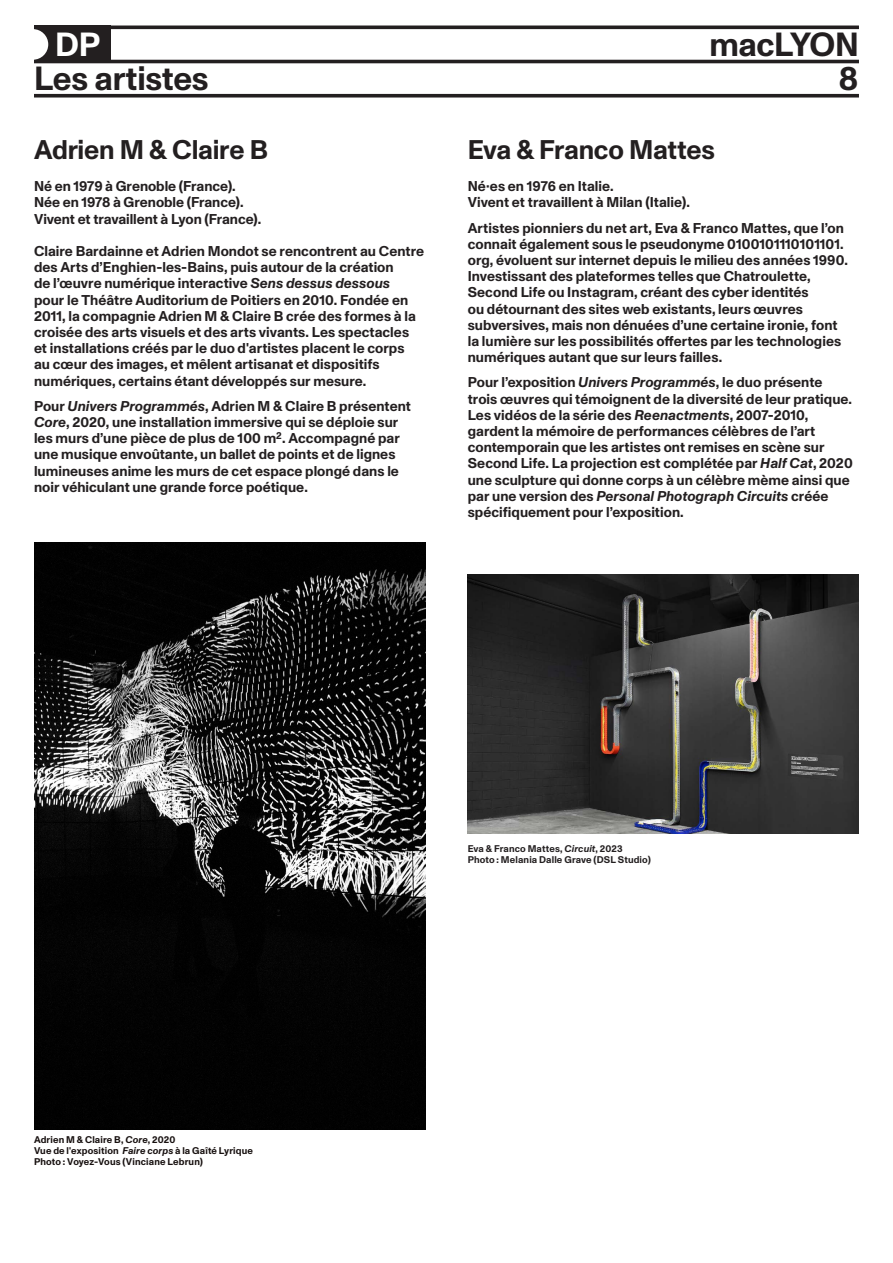
<style>
.page{position:relative;width:893px;height:1263px;background:#fff}
.page>*{position:absolute;margin:0;border:0;box-sizing:border-box;transform-origin:0 0}
.t1{font:700 33.45px "Monument Grotesk";letter-spacing:-.01em;color:#231f20}
.t2{font:700 33.45px "Monument Grotesk";color:#fff}
.TEXTE_FER_GAUCHE{font:700 27px "Monument Grotesk";letter-spacing:-.01em;color:#231f20}
.TEXTE_FER_GAUCHE-2{font:700 14.25px/16.2px "Monument Grotesk";letter-spacing:.005em;color:#231f20}
.t3{font:700 9.75px/10.8px "Monument Grotesk";letter-spacing:.015em;color:#17100f}
.t4{font:700 9.75px "Monument Grotesk";letter-spacing:.015em;color:#231f20}
.s1{font-style:italic}
</style>
<div class="page">
<div style="left:34px;top:26px;width:77px;height:37px;background:#231f20"></div>
<hr style="left:34px;top:26px;width:825px;height:3px;background:#231f20">
<hr style="left:34px;top:60px;width:825px;height:3px;background:#231f20">
<svg style="left:34px;top:94px;width:825px;height:4px;background:#3d393a"></svg>
<svg style="left:34px;top:29px;width:14px;height:31px"></svg>
<img style="left:34px;top:542px;width:391px;height:587px">
<img style="left:468px;top:574px;width:391px;height:260px">
<p class="t2" style="left:55px;top:20px;width:47px">DP</p>
<p class="t1" style="left:709px;top:20px;width:151px">macLYON</p>
<p class="t1" style="left:34px;top:54px;width:176px">Les artistes</p>
<p class="t1" style="left:838px;top:54px;width:22px">8</p>
<p class="TEXTE_FER_GAUCHE" style="left:34px;top:130px;width:235px">Adrien M &amp; Claire B</p>
<p class="TEXTE_FER_GAUCHE-2" style="left:34px;top:177px;width:203px">Né en 1979 à Grenoble (France).</p>
<p class="TEXTE_FER_GAUCHE-2" style="left:34px;top:194px;width:211px">Née en 1978 à Grenoble (France).</p>
<p class="TEXTE_FER_GAUCHE-2" style="left:34px;top:210px;width:229px">Vivent et travaillent à Lyon (France).</p>
<p class="TEXTE_FER_GAUCHE-2" style="left:34px;top:242px;width:392px">Claire Bardainne et Adrien Mondot se rencontrent au Centre des Arts d’Enghien-les-Bains, puis autour de la création<br>de l’œuvre numérique interactive <span class="s1">Sens dessus dessous<br></span>pour le Théâtre Auditorium de Poitiers en 2010. Fondée en 2011, la compagnie Adrien M &amp; Claire B crée des formes à la croisée des arts visuels et des arts vivants. Les spectacles et installations créés par le duo d'artistes placent le corps<br>au cœur des images, et mêlent artisanat et dispositifs numériques, certains étant développés sur mesure.</p>
<p class="TEXTE_FER_GAUCHE-2" style="left:34px;top:397px;width:378px">Pour <span class="s1">Univers Programmés</span>, Adrien M &amp; Claire B présentent <span class="s1">Core</span>, 2020, une installation immersive qui se déploie sur les murs d’une pièce de plus de 100 m<sup>2</sup>. Accompagné par une musique envoûtante, un ballet de points et de lignes lumineuses anime les murs de cet espace plongé dans le noir véhiculant une grande force poétique.</p>
<p class="TEXTE_FER_GAUCHE" style="left:468px;top:130px;width:249px">Eva &amp; Franco Mattes</p>
<p class="TEXTE_FER_GAUCHE-2" style="left:468px;top:177px;width:147px">Né·es en 1976 en Italie.</p>
<p class="TEXTE_FER_GAUCHE-2" style="left:468px;top:194px;width:224px">Vivent et travaillent à Milan (Italie).</p>
<p class="TEXTE_FER_GAUCHE-2" style="left:468px;top:219px;width:382px">Artistes pionniers du net art, Eva &amp; Franco Mattes, que l’on connait également sous le pseudonyme 0100101110101101. org, évoluent sur internet depuis le milieu des années 1990.<br>Investissant des plateformes telles que Chatroulette, Second Life ou Instagram, créant des cyber identités<br>ou détournant des sites web existants, leurs œuvres subversives, mais non dénuées d’une certaine ironie, font la lumière sur les possibilités offertes par les technologies numériques autant que sur leurs failles.</p>
<p class="TEXTE_FER_GAUCHE-2" style="left:468px;top:374px;width:386px">Pour l’exposition <span class="s1">Univers Programmés</span>, le duo présente trois œuvres qui témoignent de la diversité de leur pratique.<br>Les vidéos de la série des <span class="s1">Reenactments</span>, 2007-2010, gardent la mémoire de performances célèbres de l’art contemporain que les artistes ont remises en scène sur Second Life. La projection est complétée par <span class="s1">Half Cat</span>, 2020 une sculpture qui donne corps à un célèbre mème ainsi que par une version des <span class="s1">Personal Photograph Circuits</span> créée spécifiquement pour l’exposition.</p>
<p class="t3" style="left:34px;top:1134px;width:220px">Adrien M &amp; Claire B, <span class="s1">Core</span>, 2020<br>Vue de l'exposition <span class="s1">Faire corps</span> à la Gaîté Lyrique</p>
<p class="t3" style="left:34px;top:1156px;width:170px">Photo : Voyez-Vous (Vinciane Lebrun)</p>
<p class="t4" style="left:468px;top:841px;width:156px">Eva &amp; Franco Mattes, <span class="s1">Circuit</span>, 2023</p>
<p class="t4" style="left:468px;top:852px;width:185px">Photo : Melania Dalle Grave (DSL Studio)</p>
</div>
